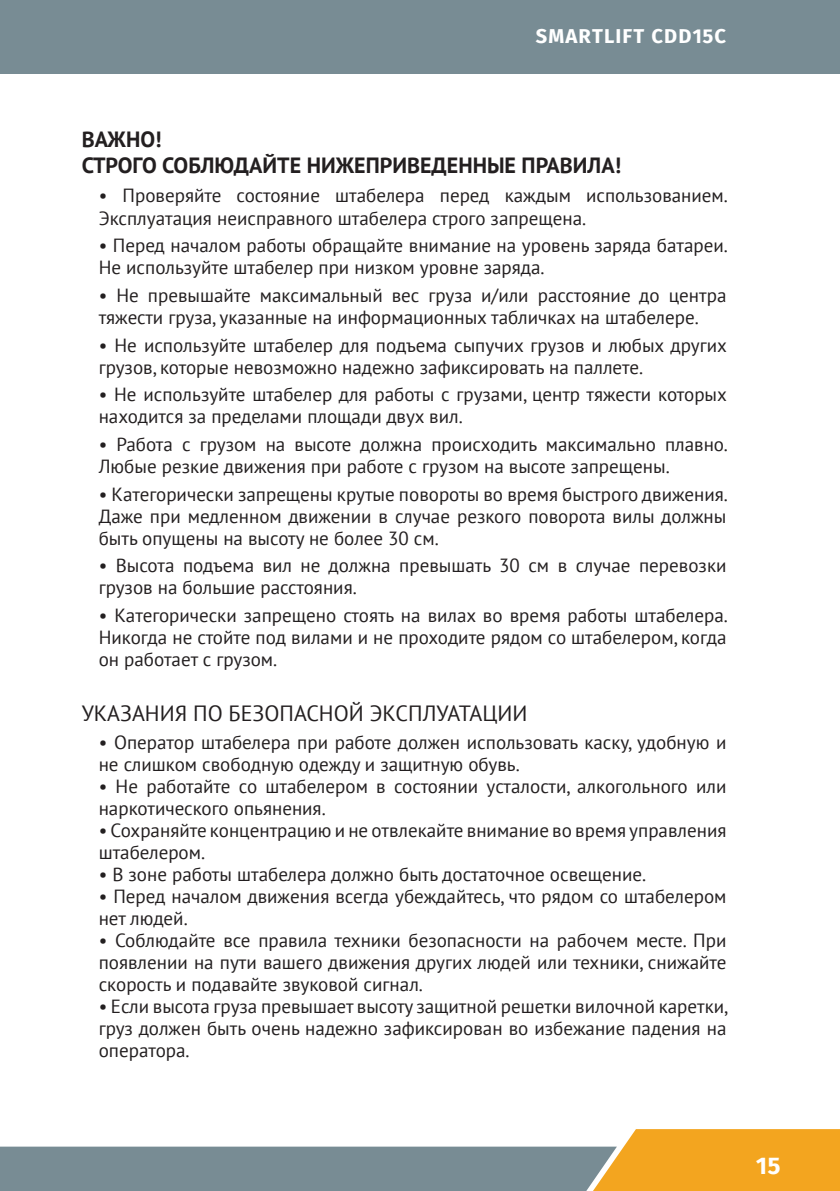
<style>
.page{position:relative;width:840px;height:1191px;background:#fff}
.page>*{position:absolute;margin:0;border:0;box-sizing:border-box;transform-origin:0 0}
.t1{font:700 24px "Fira Sans OT";color:#fff}
.t2{font:700 22px/26.4px "PT Sans";color:#231f20}
.t3{font:22px "PT Sans";color:#231f20}
.t4{font:700 20px "Fira Sans OT";letter-spacing:.06em;color:#fff}
.t5{font:19px/22px "PT Sans";color:#231f20}
</style>
<div class="page">
<div style="left:0;top:0;width:839px;height:74px;background:#788c94"></div>
<svg style="left:0;top:1129px;width:839px;height:62px"></svg>
<p class="t4" style="left:535px;top:22px;width:192px">SMARTLIFT CDD15C</p>
<p class="t2" style="left:82px;top:126px;width:540px">ВАЖНО!<br>СТРОГО СОБЛЮДАЙТЕ НИЖЕПРИВЕДЕННЫЕ ПРАВИЛА!</p>
<p class="t5" style="left:99px;top:183px;width:630px;line-height:22.8px">• Проверяйте состояние штабелера перед каждым использованием.<br>Эксплуатация неисправного штабелера строго запрещена.</p>
<p class="t5" style="left:99px;top:234px;width:630px">• Перед началом работы обращайте внимание на уровень заряда батареи.<br>Не используйте штабелер при низком уровне заряда.</p>
<p class="t5" style="left:99px;top:284px;width:629px">• Не превышайте максимальный вес груза и/или расстояние до центра тяжести груза, указанные на информационных табличках на штабелере.</p>
<p class="t5" style="left:99px;top:333px;width:629px">• Не используйте штабелер для подъема сыпучих грузов и любых других грузов, которые невозможно надежно зафиксировать на паллете.</p>
<p class="t5" style="left:99px;top:383px;width:629px">• Не используйте штабелер для работы с грузами, центр тяжести которых находится за пределами площади двух вил.</p>
<p class="t5" style="left:99px;top:433px;width:630px">• Работа с грузом на высоте должна происходить максимально плавно.<br>Любые резкие движения при работе с грузом на высоте запрещены.</p>
<p class="t5" style="left:99px;top:482px;width:630px;text-align:justify">• Категорически запрещены крутые повороты во время быстрого движения.<br>Даже при медленном движении в случае резкого поворота вилы должны быть опущены на высоту не более 30 см.</p>
<p class="t5" style="left:99px;top:554px;width:629px">• Высота подъема вил не должна превышать 30 см в случае перевозки грузов на большие расстояния.</p>
<p class="t5" style="left:99px;top:604px;width:630px;text-align:justify">• Категорически запрещено стоять на вилах во время работы штабелера.<br>Никогда не стойте под вилами и не проходите рядом со штабелером, когда он работает с грузом.</p>
<p class="t3" style="left:82px;top:699px;width:447px">УКАЗАНИЯ ПО БЕЗОПАСНОЙ ЭКСПЛУАТАЦИИ</p>
<p class="t5" style="left:99px;top:730px;width:629px">• Оператор штабелера при работе должен использовать каску, удобную и не слишком свободную одежду и защитную обувь.</p>
<p class="t5" style="left:99px;top:774px;width:629px">• Не работайте со штабелером в состоянии усталости, алкогольного или наркотического опьянения.</p>
<p class="t5" style="left:99px;top:818px;width:629px">• Сохраняйте концентрацию и не отвлекайте внимание во время управления штабелером.</p>
<p class="t5" style="left:99px;top:862px;width:548px">• В зоне работы штабелера должно быть достаточное освещение.</p>
<p class="t5" style="left:99px;top:884px;width:629px">• Перед началом движения всегда убеждайтесь, что рядом со штабелером нет людей.</p>
<p class="t5" style="left:99px;top:928px;width:629px;text-align:justify">• Соблюдайте все правила техники безопасности на рабочем месте. При появлении на пути вашего движения других людей или техники, снижайте скорость и подавайте звуковой сигнал.</p>
<p class="t5" style="left:99px;top:994px;width:630px;text-align:justify">• Если высота груза превышает высоту защитной решетки вилочной каретки, груз должен быть очень надежно зафиксирован во избежание падения на оператора.</p>
<p class="t1" style="left:755px;top:1148px;width:26px">15</p>
</div>
